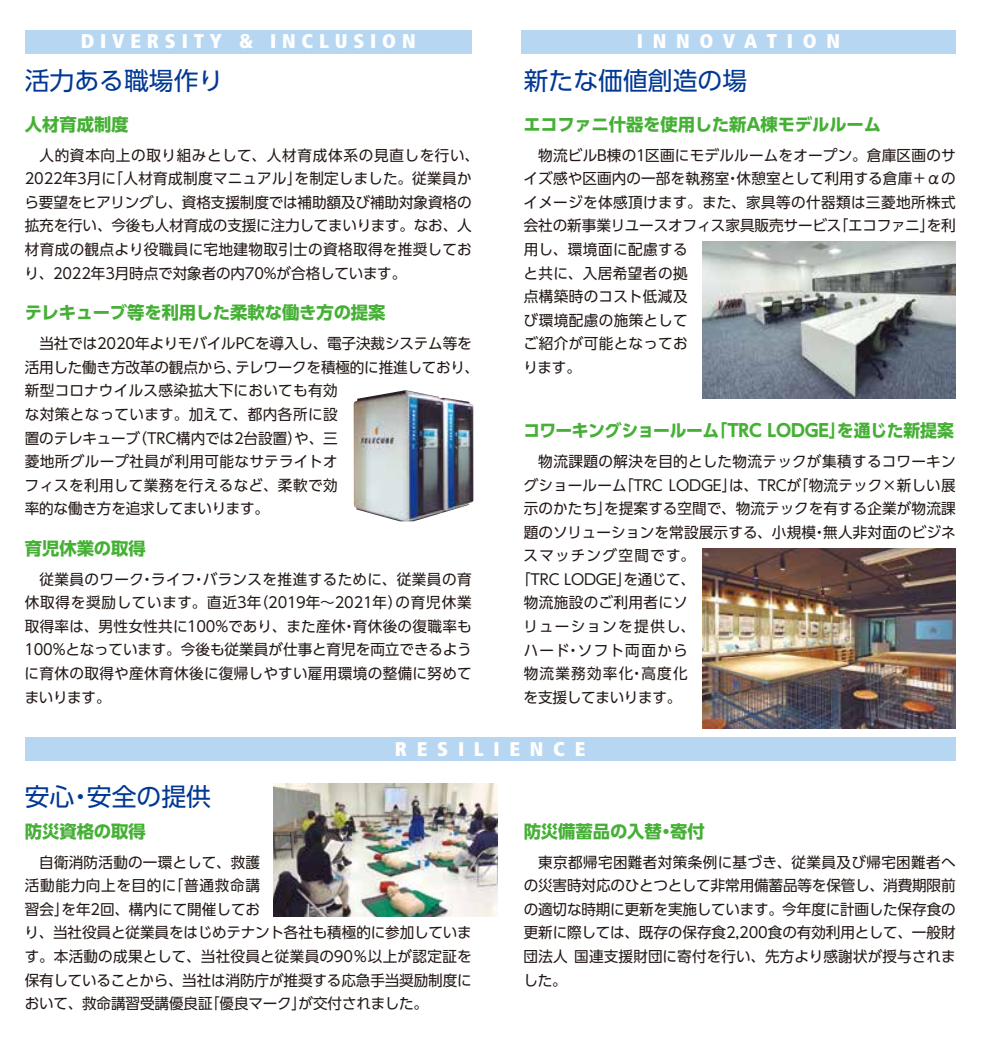
<style>
.page{position:relative;width:983px;height:1042px;background:#fff}
.page>*{position:absolute;margin:0;border:0;box-sizing:border-box;transform-origin:0 0}
.t1{font:24.85px "UD Shin Go Pro";color:#003894}
.t2{font:900 condensed 19.78px "Frutiger";letter-spacing:.49em;color:#fff}
.t3{font:900 condensed 19.78px "Frutiger";letter-spacing:.29em;color:#fff}
.t4{font:700 17.32px "UD Shin Go Pro";letter-spacing:-.01em;color:#45b035}
.t5{font:14.88px/23.6px "UD Shin Go Pro";letter-spacing:.01em;color:#221815}
.t6{font:14.88px "UD Shin Go Pro";letter-spacing:.085em;color:#221815}
.t7{font:14.88px "UD Shin Go Pro";letter-spacing:-.015em;color:#221815}
.t8{font:14.88px "UD Shin Go Pro";letter-spacing:.09em;color:#221815}
.t9{font:14.88px "UD Shin Go Pro";letter-spacing:-.02em;color:#221815}
</style>
<div class="page">
<img style="left:274px;top:784px;width:223px;height:132px">
<img style="left:702px;top:548px;width:253px;height:180px">
<img style="left:702px;top:242px;width:253px;height:156px">
<img style="left:353px;top:390px;width:120px;height:131px">
<div style="left:25px;top:30px;width:446px;height:23px;background:#b6d6f1"></div>
<div style="left:521px;top:30px;width:434px;height:23px;background:#b6d6f1"></div>
<div style="left:25px;top:737px;width:930px;height:23px;background:#b6d6f1"></div>
<h2 class="t3" style="left:81px;top:30px;width:336px">DIVERSITY &amp; INCLUSION</h2>
<h2 class="t2" style="left:636px;top:30px;width:204px">INNOVATION</h2>
<h1 class="t1" style="left:25px;top:60px;width:200px">活力ある職場作り</h1>
<h1 class="t1" style="left:523px;top:60px;width:225px">新たな価値創造の場</h1>
<p class="t4" style="left:25px;top:110px;width:105px">人材育成制度</p>
<p class="t5" style="left:25px;top:143px;width:456px;text-indent:15px">人的資本向上の取り組みとして、人材育成体系の見直しを行い、2022年3月に「人材育成制度マニュアル」を制定しました。従業員から要望をヒアリングし、資格支援制度では補助額及び補助対象資格の拡充を行い、今後も人材育成の支援に注力してまいります。なお、人材育成の観点より役職員に宅地建物取引士の資格取得を推奨しており、2022年3月時点で対象者の内70%が合格しています。</p>
<p class="t4" style="left:25px;top:298px;width:362px">テレキューブ等を利用した柔軟な働き方の提案</p>
<p class="t5" style="left:25px;top:331px;width:456px;text-indent:15px">当社では2020年よりモバイルPCを導入し、電子決裁システム等を活用した働き方改革の観点から、テレワークを積極的に推進しており、新型コロナウイルス感染拡大下においても有効<br>な対策となっています。加えて、都内各所に設<br>置のテレキューブ（TRC構内では2台設置）や、三<br>菱地所グループ社員が利用可能なサテライトオ<br>フィスを利用して業務を行えるなど、柔軟で効<br>率的な働き方を追求してまいります。</p>
<p class="t4" style="left:25px;top:534px;width:123px">育児休業の取得</p>
<p class="t5" style="left:25px;top:567px;width:448px;text-align:justify;text-indent:15px">従業員のワーク・ライフ・バランスを推進するために、従業員の育休取得を奨励しています。直近3年（2019年～2021年）の育児休業取得率は、男性女性共に100%であり、また産休・育休後の復職率も100%となっています。今後も従業員が仕事と育児を両立できるように育休の取得や産休育休後に復帰しやすい雇用環境の整備に努めてまいります。</p>
<p class="t4" style="left:523px;top:110px;width:359px">エコファニ什器を使用した新A棟モデルルーム</p>
<p class="t5" style="left:523px;top:143px;width:433px;text-indent:15px">物流ビルB棟の1区画にモデルルームをオープン。倉庫区画のサイズ感や区画内の一部を執務室・休憩室として利用する倉庫＋αのイメージを体感頂けます。また、家具等の什器類は三菱地所株式会社の新事業リユースオフィス家具販売サービス「エコファニ」を利用し、環境面に配慮する<br>と共に、入居希望者の拠<br>点構築時のコスト低減及<br>び環境配慮の施策として<br>ご紹介が可能となってお<br>ります。</p>
<p class="t4" style="left:523px;top:416px;width:432px">コワーキングショールーム「TRC LODGE」を通じた新提案</p>
<p class="t5" style="left:538px;top:449px;width:419px">物流課題の解決を目的とした物流テックが集積するコワーキン</p>
<p class="t5" style="left:523px;top:473px;width:433px">グショールーム「TRC LODGE」は、TRCが「物流テック×新しい展</p>
<p class="t5" style="left:523px;top:496px;width:433px">示のかたち」を提案する空間で、物流テックを有する企業が物流課</p>
<p class="t5" style="left:523px;top:520px;width:433px">題のソリューションを常設展示する、小規模・無人非対面のビジネ</p>
<p class="t6" style="left:523px;top:544px;width:173px">スマッチング空間です。</p>
<p class="t7" style="left:516px;top:567px;width:180px">「TRC LODGE」を通じて、</p>
<p class="t5" style="left:523px;top:590px;width:165px">物流施設のご利用者にソ</p>
<p class="t6" style="left:523px;top:614px;width:173px">リューションを提供し、</p>
<p class="t8" style="left:523px;top:638px;width:165px">ハード・ソフト両面から</p>
<p class="t6" style="left:523px;top:661px;width:165px">物流業務効率化・高度化</p>
<p class="t9" style="left:523px;top:685px;width:159px">を支援してまいります。</p>
<h1 class="t1" style="left:25px;top:776px;width:188px">安心・安全の提供</h1>
<h2 class="t2" style="left:395px;top:736px;width:192px">RESILIENCE</h2>
<p class="t4" style="left:25px;top:817px;width:123px">防災資格の取得</p>
<p class="t5" style="left:25px;top:850px;width:448px;text-indent:15px">自衛消防活動の一環として、救護<br>活動能力向上を目的に「普通救命講<br>習会」を年2回、構内にて開催してお<br>り、当社役員と従業員をはじめテナント各社も積極的に参加しています。本活動の成果として、当社役員と従業員の90％以上が認定証を保有していることから、当社は消防庁が推奨する応急手当奨励制度において、救命講習受講優良証「優良マーク」が交付されました。</p>
<p class="t4" style="left:523px;top:817px;width:183px">防災備蓄品の入替・寄付</p>
<p class="t5" style="left:523px;top:850px;width:434px;text-align:justify;text-indent:15px">東京都帰宅困難者対策条例に基づき、従業員及び帰宅困難者への災害時対応のひとつとして非常用備蓄品等を保管し、消費期限前の適切な時期に更新を実施しています。今年度に計画した保存食の更新に際しては、既存の保存食2,200食の有効利用として、一般財団法人 国連支援財団に寄付を行い、先方より感謝状が授与されました。</p>
</div>
